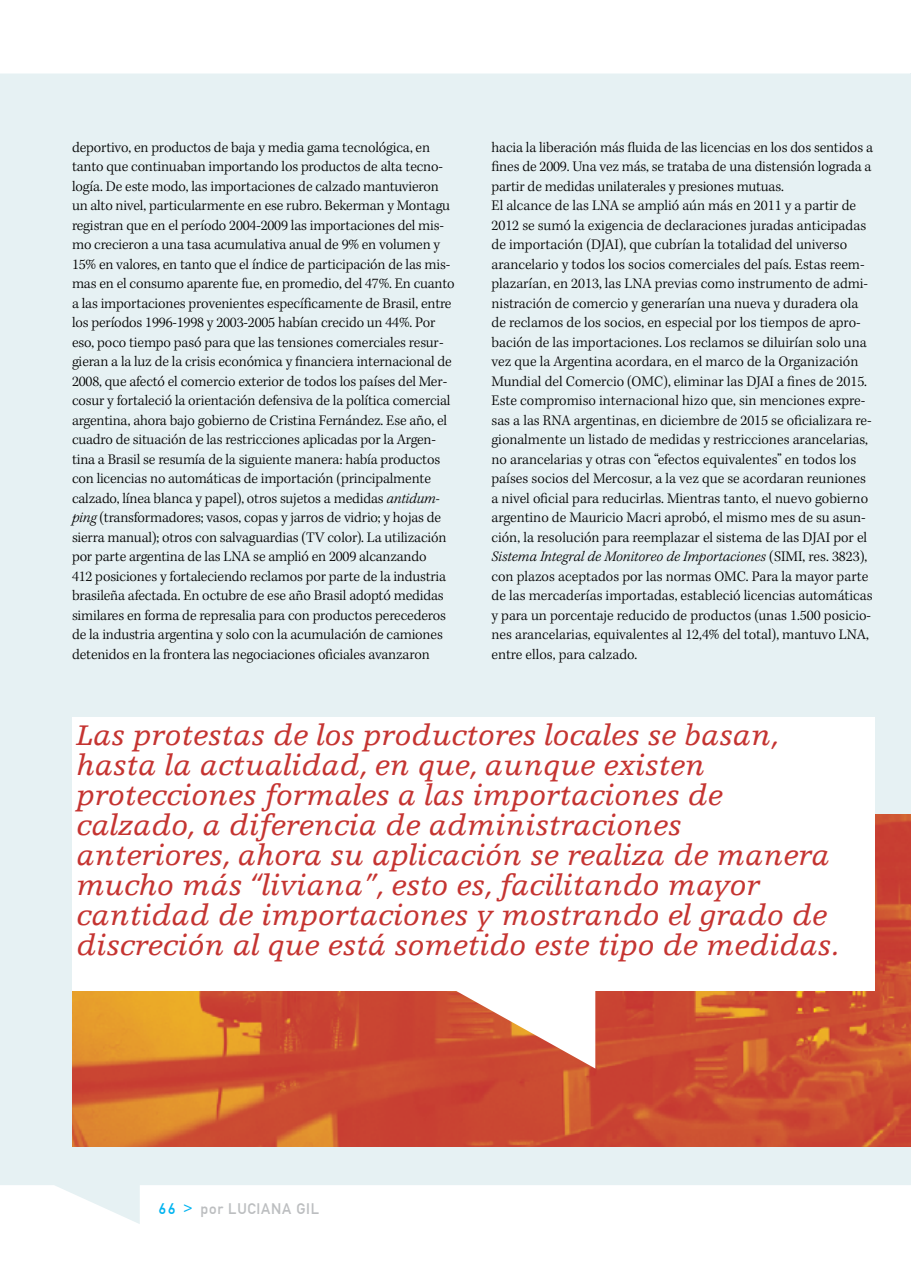
<style>
.page{position:relative;width:911px;height:1263px;background:#fff}
.page>*{position:absolute;margin:0;border:0;box-sizing:border-box;transform-origin:0 0}
.t1{font:italic 30px/30px "Egyptienne F";color:#c53431}
.t2{font:300 15px/19.5px "Kepler Std";letter-spacing:-.005em;color:#000}
.t3{font:15px "DIN1451 Mittelschrift";letter-spacing:.05em;color:#bcbec0}
.s1{font-style:italic}
.s2{color:#00b3f0}
</style>
<div class="page">
<div style="left:0;top:73px;width:911px;height:1151px;background:#e6f1f3"></div>
<img style="left:72px;top:814px;width:839px;height:332px">
<svg style="left:455px;top:990px;width:140px;height:78px"></svg>
<div style="left:72px;top:717px;width:803px;height:273px;background:#fff"></div>
<p class="t2" style="left:72px;top:138px;width:384px">deportivo, en productos de baja y media gama tecnológica, en tanto que continuaban importando los productos de alta tecno&shy;logía. De este modo, las importaciones de calzado mantuvieron un alto nivel, particularmente en ese rubro. Bekerman y Montagu registran que en el período 2004-2009 las importaciones del mis&shy;mo crecieron a una tasa acumulativa anual de 9% en volumen y 15% en valores, en tanto que el índice de participación de las mis&shy;mas en el consumo aparente fue, en promedio, del 47%. En cuanto a las importaciones provenientes específicamente de Brasil, entre los períodos 1996-1998 y 2003-2005 habían crecido un 44%. Por eso, poco tiempo pasó para que las tensiones comerciales resur&shy;gieran a la luz de la crisis económica y financiera internacional de 2008, que afectó el comercio exterior de todos los países del Mer&shy;cosur y fortaleció la orientación defensiva de la política comercial argentina, ahora bajo gobierno de Cristina Fernández. Ese año, el cuadro de situación de las restricciones aplicadas por la Argen&shy;tina a Brasil se resumía de la siguiente manera: había productos con licencias no automáticas de importación (principalmente calzado, línea blanca y papel), otros sujetos a medidas <span class="s1">antidum&shy;ping</span> (transformadores; vasos, copas y jarros de vidrio; y hojas de sierra manual); otros con salvaguardias (TV color). La utilización por parte argentina de las LNA se amplió en 2009 alcanzando<br>412 posiciones y fortaleciendo reclamos por parte de la industria brasileña afectada. En octubre de ese año Brasil adoptó medidas similares en forma de represalia para con productos perecederos de la industria argentina y solo con la acumulación de camiones detenidos en la frontera las negociaciones oficiales avanzaron</p>
<p class="t2" style="left:491px;top:138px;width:383px">hacia la liberación más fluida de las licencias en los dos sentidos a fines de 2009. Una vez más, se trataba de una distensión lograda a partir de medidas unilaterales y presiones mutuas.<br>El alcance de las LNA se amplió aún más en 2011 y a partir de 2012 se sumó la exigencia de declaraciones juradas anticipadas de importación (DJAI), que cubrían la totalidad del universo arancelario y todos los socios comerciales del país. Estas reem&shy;plazarían, en 2013, las LNA previas como instrumento de admi&shy;nistración de comercio y generarían una nueva y duradera ola de reclamos de los socios, en especial por los tiempos de apro&shy;bación de las importaciones. Los reclamos se diluirían solo una vez que la Argentina acordara, en el marco de la Organización Mundial del Comercio (OMC), eliminar las DJAI a fines de 2015.<br>Este compromiso internacional hizo que, sin menciones expre&shy;sas a las RNA argentinas, en diciembre de 2015 se oficializara re&shy;gionalmente un listado de medidas y restricciones arancelarias, no arancelarias y otras con “efectos equivalentes” en todos los países socios del Mercosur, a la vez que se acordaran reuniones a nivel oficial para reducirlas. Mientras tanto, el nuevo gobierno argentino de Mauricio Macri aprobó, el mismo mes de su asun&shy;ción, la resolución para reemplazar el sistema de las DJAI por el <span class="s1">Sistema Integral de Monitoreo de Importaciones</span> (SIMI, res. 3823), con plazos aceptados por las normas OMC. Para la mayor parte de las mercaderías importadas, estableció licencias automáticas y para un porcentaje reducido de productos (unas 1.500 posicio&shy;nes arancelarias, equivalentes al 12,4% del total), mantuvo LNA, entre ellos, para calzado.</p>
<p class="t1" style="left:76px;top:721px;width:765px">Las protestas de los productores locales se basan, hasta la actualidad, en que, aunque existen protecciones formales a las importaciones de calzado, a diferencia de administraciones anteriores, ahora su aplicación se realiza de manera mucho más “liviana”, esto es, facilitando mayor cantidad de importaciones y mostrando el grado de discreción al que está sometido este tipo de medidas.</p>
<p class="t3" style="left:159px;top:1200px;width:162px"><span class="s2">66 &gt;</span> por LUCIANA GIL</p>
</div>
